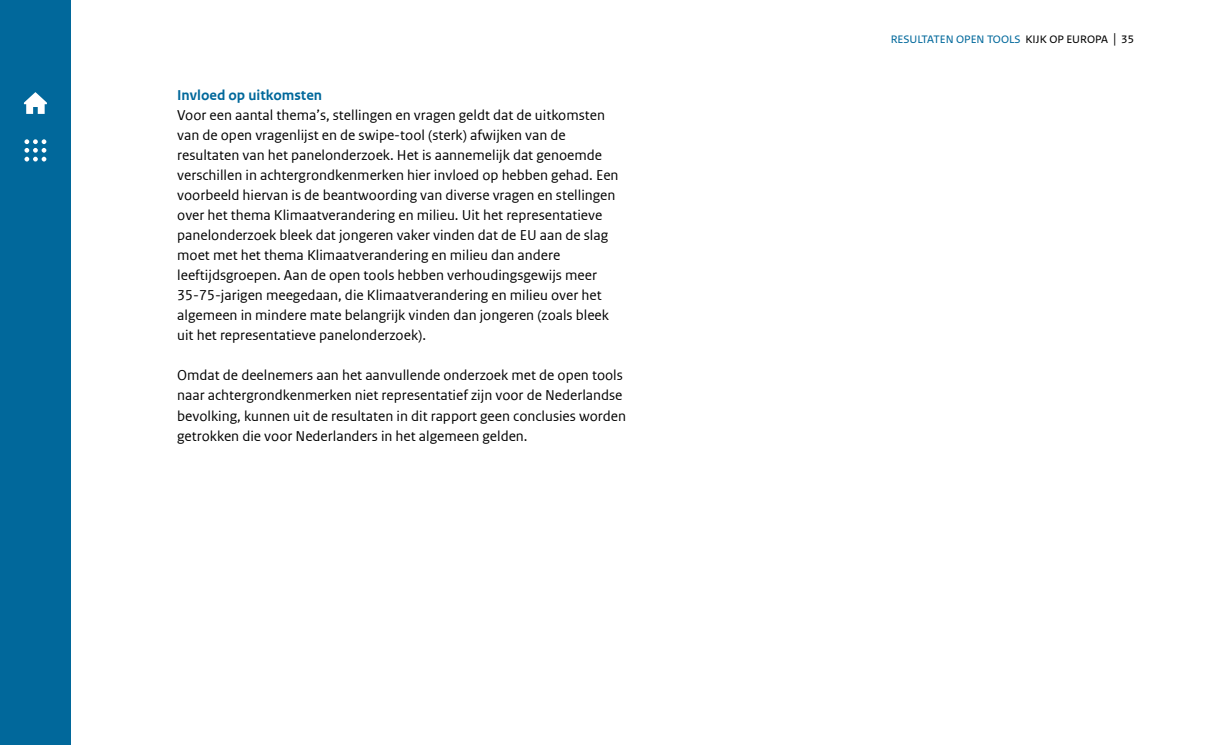
<style>
.page{position:relative;width:1205px;height:745px;background:#fff}
.page>*{position:absolute;margin:0;border:0;box-sizing:border-box;transform-origin:0 0}
.Broodtekst{font:15px/20px "Rijksoverheid Sans Web Text";color:#000}
.t1{font:15px "Rijksoverheid Sans";color:#01689b}
.Tussenkopje_op_stram{font:700 15px "Rijksoverheid Sans Web Text";color:#01689b}
.s1{color:#000}
</style>
<div class="page">
<div style="left:0;top:0;width:71px;height:744px;background:#01689b"></div>
<svg style="left:24px;top:92px;width:23px;height:22px"></svg>
<svg style="left:24px;top:139px;width:22px;height:22px"></svg>
<p class="Tussenkopje_op_stram" style="left:177px;top:87px;width:146px">Invloed op uitkomsten</p>
<p class="Broodtekst" style="left:177px;top:105px;width:443px">Voor een aantal thema’s, stellingen en vragen geldt dat de uitkomsten van de open vragenlijst en de swipe-tool (sterk) afwijken van de resultaten van het panelonderzoek. Het is aannemelijk dat genoemde verschillen in achtergrondkenmerken hier invloed op hebben gehad. Een voorbeeld hiervan is de beantwoording van diverse vragen en stellingen over het thema Klimaatverandering en milieu. Uit het representatieve panelonderzoek bleek dat jongeren vaker vinden dat de EU aan de slag moet met het thema Klimaatverandering en milieu dan andere leeftijdsgroepen. Aan de open tools hebben verhoudingsgewijs meer 35-75-jarigen meegedaan, die Klimaatverandering en milieu over het algemeen in mindere mate belangrijk vinden dan jongeren (zoals bleek uit het representatieve panelonderzoek).</p>
<p class="Broodtekst" style="left:177px;top:365px;width:450px">Omdat de deelnemers aan het aanvullende onderzoek met de open tools naar achtergrondkenmerken niet representatief zijn voor de Nederlandse bevolking, kunnen uit de resultaten in dit rapport geen conclusies worden getrokken die voor Nederlanders in het algemeen gelden.</p>
<p class="t1" style="left:891px;top:30px;width:245px">resultaten open tools <span class="s1">kijk op europa | 35</span></p>
</div>
